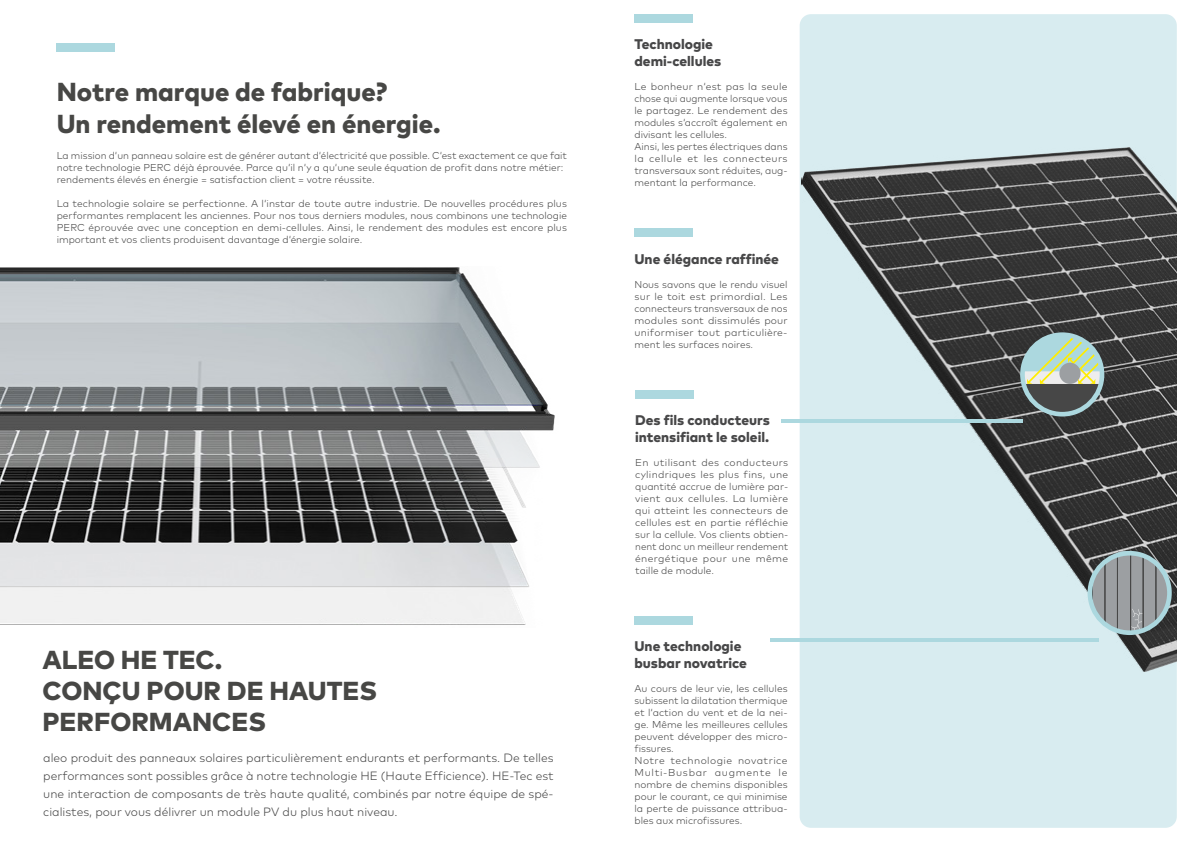
<style>
.page{position:relative;width:1191px;height:842px;background:#fff}
.page>*{position:absolute;margin:0;border:0;box-sizing:border-box;transform-origin:0 0}
.t1{font:800 26px/31.2px "Mark Pro";color:#474745}
.t2{font:800 14px/16.8px "Mark Pro";color:#474748}
.t3{font:300 12px/18px "Mark Pro";color:#474747;text-align:justify}
.t4{font:300 10px/12px "Mark Pro";color:#474747}
</style>
<div class="page">
<div style="left:799px;top:14px;width:377px;height:814px;background:#d8ecf0;border-radius:11px"></div>
<img style="left:801px;top:147px;width:375px;height:524px">
<hr style="left:770px;top:638px;width:329px;height:3px;background:#acd8df">
<svg style="left:1089px;top:552px;width:78px;height:80px;background:#8f9699"></svg>
<div style="left:1087px;top:551px;width:84px;height:84px;border:5px solid #acd8df;border-radius:50%"></div>
<svg style="left:1021px;top:335px;width:81px;height:79px;background:#8b998c"></svg>
<div style="left:1020px;top:332px;width:84px;height:84px;border:5px solid #acd8df;border-radius:50%"></div>
<img style="left:0;top:267px;width:555px;height:358px">
<div style="left:57px;top:43px;width:58px;height:9px;background:#acd8df"></div>
<hr style="left:782px;top:419px;width:240px;height:4px;background:#acd8df">
<div style="left:634px;top:228px;width:58px;height:9px;background:#acd8df"></div>
<div style="left:634px;top:14px;width:58px;height:9px;background:#acd8df"></div>
<div style="left:635px;top:390px;width:58px;height:8px;background:#acd8df"></div>
<div style="left:634px;top:616px;width:58px;height:8px;background:#acd8df"></div>
<h1 class="t1" style="left:57px;top:74px;width:385px">Notre marque de fabrique?<br>Un rendement élevé en énergie.</h1>
<p class="t4" style="left:57px;top:149px;width:512px">La mission d‘un panneau solaire est de générer autant d‘électricité que possible. C‘est exactement ce que fait notre technologie PERC déjà éprouvée. Parce qu‘il n‘y a qu‘une seule équation de profit dans notre métier: rendements élevés en énergie = satisfaction client = votre réussite.</p>
<p class="t4" style="left:57px;top:197px;width:512px;text-align:justify">La technologie solaire se perfectionne. A l‘instar de toute autre industrie. De nouvelles procédures plus performantes remplacent les anciennes. Pour nos tous derniers modules, nous combinons une technologie PERC éprouvée avec une conception en demi-cellules. Ainsi, le rendement des modules est encore plus important et vos clients produisent davantage d‘énergie solaire.</p>
<h2 class="t2" style="left:634px;top:35px;width:88px">Technologie demi-cellules</h2>
<p class="t4" style="left:634px;top:80px;width:155px">Le bonheur n‘est pas la seule chose qui augmente lorsque vous le partagez. Le rendement des modules s‘accroît également en divisant les cellules.<br>Ainsi, les pertes électriques dans la cellule et les connecteurs transversaux sont réduites, aug&shy;mentant la performance.</p>
<h2 class="t2" style="left:634px;top:249px;width:146px">Une élégance raffinée</h2>
<p class="t4" style="left:634px;top:277px;width:155px;text-align:justify">Nous savons que le rendu visuel sur le toit est primordial. Les connecteurs transversaux de nos modules sont dissimulés pour uniformiser tout particulière&shy;ment les surfaces noires.</p>
<h2 class="t2" style="left:635px;top:410px;width:136px">Des fils conducteurs intensifiant le soleil.</h2>
<p class="t4" style="left:635px;top:455px;width:155px;text-align:justify">En utilisant des conducteurs cylindriques les plus fins, une quantité accrue de lumière par&shy;vient aux cellules. La lumière qui atteint les connecteurs de cellules est en partie réfléchie sur la cellule. Vos clients obtien&shy;nent donc un meilleur rendement énergétique pour une même taille de module.</p>
<h1 class="t1" style="left:43px;top:642px;width:336px">ALEO HE TEC.<br>CONÇU POUR DE HAUTES<br>PERFORMANCES</h1>
<h2 class="t2" style="left:634px;top:637px;width:114px">Une technologie busbar novatrice</h2>
<p class="t4" style="left:634px;top:682px;width:155px">Au cours de leur vie, les cellules subissent la dilatation thermique et l‘action du vent et de la nei&shy;ge. Même les meilleures cellules peuvent développer des micro&shy;fissures.<br>Notre technologie novatrice<br>Multi-Busbar augmente le nombre de chemins disponibles pour le courant, ce qui minimise la perte de puissance attribua&shy;bles aux microfissures.</p>
<p class="t3" style="left:43px;top:748px;width:512px">aleo produit des panneaux solaires particulièrement endurants et performants. De telles performances sont possibles grâce à notre technologie HE (Haute Efficience). HE-Tec est une interaction de composants de très haute qualité, combinés par notre équipe de spé&shy;cialistes, pour vous délivrer un module PV du plus haut niveau.</p>
</div>
